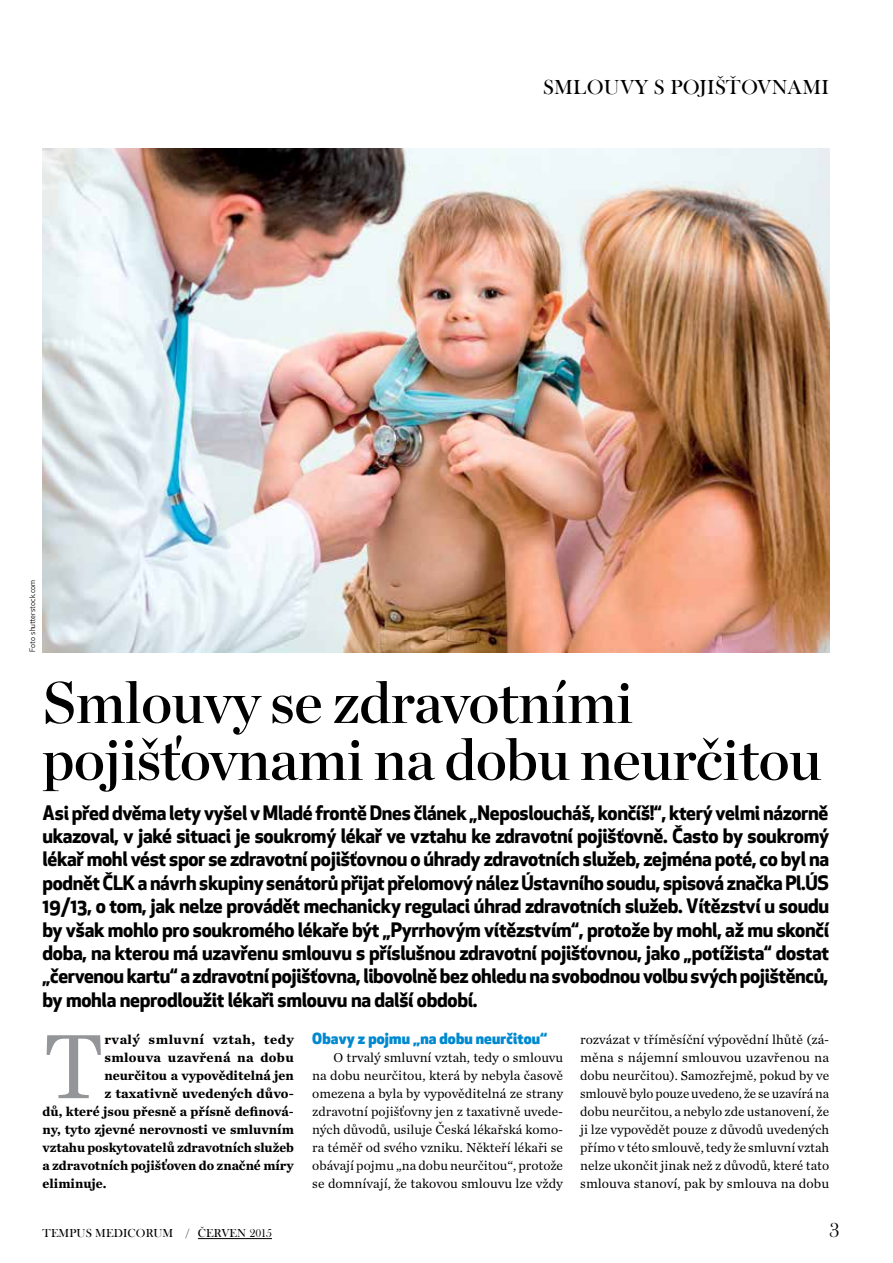
<style>
.page{position:relative;width:893px;height:1263px;background:#fff}
.page>*{position:absolute;margin:0;border:0;box-sizing:border-box;transform-origin:0 0}
.t1{font:95.55px "Chronicle Text G1";color:#939598}
.t2{font:58.5px/57px "Chronicle Display Semi";letter-spacing:-.01em;color:#000}
.t3{font:21px "Baskerville Old Face DOT";color:#000}
.t4{font:700 19.5px/23.4px "Apex New";letter-spacing:-.015em;color:#000;text-align:justify}
.t5{font:800 15px "Apex New";letter-spacing:.01em;color:#0089cf}
.t6{font:13.5px/18px "Chronicle Text G1";color:#000;text-align:justify}
.t7{font:700 13.5px "Chronicle Text G1";color:#000}
.t8{font:700 13.5px "Chronicle Text G1";letter-spacing:.03em;color:#000}
.t9{font:700 13.5px "Chronicle Text G1";letter-spacing:.02em;color:#000}
.t10{font:12px "Baskerville Old Face DOT";letter-spacing:.015em;color:#000}
.t11{font:7.5px "Apex New";color:#000}
</style>
<div class="page">
<hr style="left:198px;top:1238px;width:74px;height:1px;background:#000">
<img style="left:43px;top:149px;width:786px;height:503px">
<p class="t11" style="left:28px;top:652px;width:74px;rotate:-90deg">Foto shutterstock.com</p>
<p class="t3" style="left:543px;top:75px;width:17px">SMLOUV</p>
<p class="t3" style="left:635px;top:75px;width:122px">Y S POJIŠŤOVNAMI</p>
<h2 class="t2" style="left:43px;top:670px;width:781px">Smlouvy se zdravotními pojišťovnami na dobu neurčitou</h2>
<p class="t4" style="left:43px;top:800px;width:788px">Asi před dvěma lety vyšel v Mladé frontě Dnes článek „Neposloucháš, končíš!“, který velmi názorně ukazoval, v jaké situaci je soukromý lékař ve vztahu ke zdravotní pojišťovně. Často by soukromý lékař mohl vést spor se zdravotní pojišťovnou o úhrady zdravotních služeb, zejména poté, co byl na podnět ČLK a návrh skupiny senátorů přijat přelomový nález Ústavního soudu, spisová značka Pl.ÚS 19/13, o tom, jak nelze provádět mechanicky regulaci úhrad zdravotních služeb. Vítězství u soudu by však mohlo pro soukromého lékaře být „Pyrrhovým vítězstvím“, protože by mohl, až mu skončí doba, na kterou má uzavřenu smlouvu s příslušnou zdravotní pojišťovnou, jako „potížista“ dostat „červenou kartu“ a zdravotní pojišťovna, libovolně bez ohledu na svobodnou volbu svých pojištěnců, by mohla neprodloužit lékaři smlouvu na další období.</p>
<h1 class="t1" style="left:43px;top:994px;width:63px">T</h1>
<p class="t8" style="left:104px;top:1029px;width:191px">rvalý smluvní vztah, tedy</p>
<p class="t9" style="left:104px;top:1047px;width:191px">smlouva uzavřená na dobu</p>
<p class="t7" style="left:104px;top:1065px;width:191px">neurčitou a vypověditelná jen</p>
<p class="t7" style="left:104px;top:1083px;width:191px">z taxativně uvedených důvo-</p>
<p class="t7" style="left:43px;top:1101px;width:253px">dů, které jsou přesně a přísně definová-</p>
<p class="t7" style="left:43px;top:1119px;width:253px">ny, tyto zjevné nerovnosti ve smluvním</p>
<p class="t7" style="left:43px;top:1137px;width:253px">vztahu poskytovatelů zdravotních služeb</p>
<p class="t7" style="left:43px;top:1155px;width:253px">a zdravotních pojišťoven do značné míry</p>
<p class="t7" style="left:43px;top:1173px;width:66px">eliminuje.</p>
<p class="t5" style="left:312px;top:1028px;width:236px">Obavy z pojmu „na dobu neurčitou“</p>
<p class="t6" style="left:312px;top:1048px;width:253px;text-indent:21px">O trvalý smluvní vztah, tedy o smlouvu na dobu neurčitou, která by nebyla časově omezena a byla by vypověditelná ze strany zdravotní pojišťovny jen z taxativně uvede&shy;ných důvodů, usiluje Česká lékařská komo&shy;ra téměř od svého vzniku. Někteří lékaři se obávají pojmu „na dobu neurčitou“, protože se domnívají, že takovou smlouvu lze vždy</p>
<p class="t6" style="left:580px;top:1030px;width:251px">rozvázat v tříměsíční výpovědní lhůtě (zá&shy;měna s nájemní smlouvou uzavřenou na dobu neurčitou). Samozřejmě, pokud by ve smlouvě bylo pouze uvedeno, že se uzavírá na dobu neurčitou, a nebylo zde ustanovení, že ji lze vypovědět pouze z důvodů uvedených přímo v této smlouvě, tedy že smluvní vztah nelze ukončit jinak než z důvodů, které tato smlouva stanoví, pak by smlouva na dobu</p>
<p class="t10" style="left:43px;top:1227px;width:231px">TEMPUS MEDICORUM / ČERVEN 2015</p>
<p class="t3" style="left:829px;top:1219px;width:12px">3</p>
</div>
